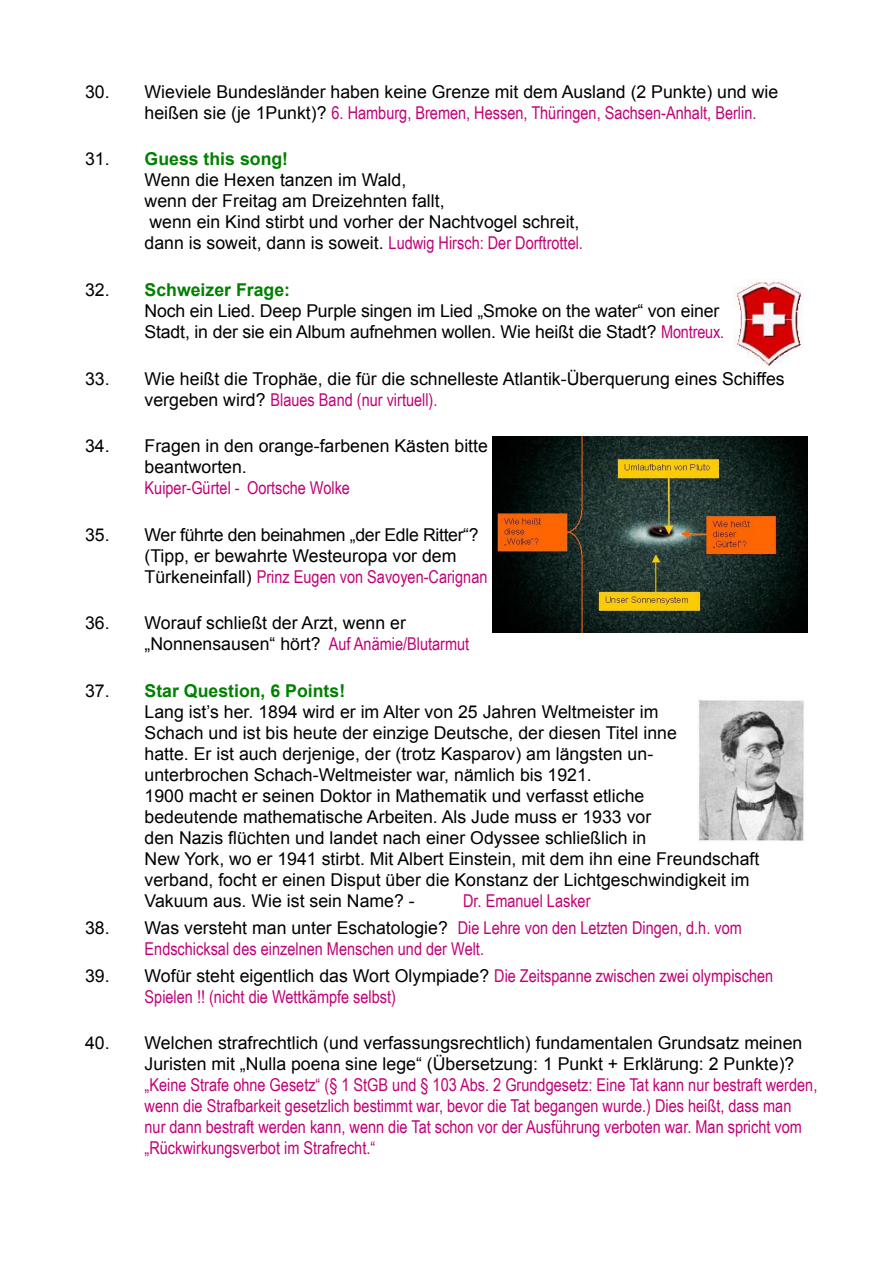
<style>
.page{position:relative;width:893px;height:1263px;background:#fff}
.page>*{position:absolute;margin:0;border:0;box-sizing:border-box;transform-origin:0 0}
.Quiz_Question{font:17.7px/21px "Arial";color:#000}
.Quiz_Question-2{font:17.7px/21px "Arial Narrow";color:#c10077}
.Quiz_Question_-_kein_Abstand{font:17.7px/21px "Arial Narrow";color:#c10077}
.Quiz_Question-3{font:17.7px/21px "Arial";letter-spacing:-.02em;color:#000}
.s1{font-family:"Arial Narrow";color:#c10077}
.s2{font-weight:700;color:#008000}
.s3{font-family:"Arial";color:#000}
</style>
<div class="page">
<img style="left:733px;top:280px;width:70px;height:88px">
<img style="left:493px;top:436px;width:315px;height:196px">
<img style="left:698px;top:700px;width:106px;height:141px">
<p class="Quiz_Question" style="left:145px;top:81px;width:635px;text-indent:-60px">30. Wieviele Bundesländer haben keine Grenze mit dem Ausland (2 Punkte) und wie heißen sie (je 1Punkt)? <span class="s1">6. Hamburg, Bremen, Hessen, Thüringen, Sachsen-Anhalt, Berlin.</span></p>
<p class="Quiz_Question" style="left:145px;top:149px;width:440px;text-indent:-60px">31. <span class="s2">Guess this song!<br></span>Wenn die Hexen tanzen im Wald,<br>wenn der Freitag am Dreizehnten fallt,<br>wenn ein Kind stirbt und vorher der Nachtvogel schreit, dann is soweit, dann is soweit. <span class="s1">Ludwig Hirsch: Der Dorftrottel.</span></p>
<p class="Quiz_Question" style="left:145px;top:279px;width:581px;text-indent:-60px">32. <span class="s2">Schweizer Frage:<br></span>Noch ein Lied. Deep Purple singen im Lied „Smoke on the water“ von einer<br>Stadt, in der sie ein Album aufnehmen wollen. Wie heißt die Stadt? <span class="s1">Montreux.</span></p>
<p class="Quiz_Question" style="left:145px;top:368px;width:642px;text-indent:-60px">33. Wie heißt die Trophäe, die für die schnelleste Atlantik-Überquerung eines Schiffes vergeben wird? <span class="s1">Blaues Band (nur virtuell).</span></p>
<p class="Quiz_Question" style="left:145px;top:435px;width:345px;text-indent:-60px">34. Fragen in den orange-farbenen Kästen bitte beantworten.<br><span class="s1">Kuiper-Gürtel - Oortsche Wolke</span></p>
<p class="Quiz_Question-3" style="left:145px;top:524px;width:344px;text-indent:-60px">35. Wer führte den beinahmen „der Edle Ritter“? (Tipp, er bewahrte Westeuropa vor dem<br>Türkeneinfall) <span class="s1">Prinz Eugen von Savoyen-Carignan</span></p>
<p class="Quiz_Question" style="left:145px;top:612px;width:326px;text-indent:-60px">36. Worauf schließt der Arzt, wenn er „Nonnensausen“ hört? <span class="s1">Auf Anämie/Blutarmut</span></p>
<p class="Quiz_Question" style="left:145px;top:680px;width:616px;text-indent:-60px">37. <span class="s2">Star Question, 6 Points!<br></span>Lang ist’s her. 1894 wird er im Alter von 25 Jahren Weltmeister im<br>Schach und ist bis heute der einzige Deutsche, der diesen Titel inne<br>hatte. Er ist auch derjenige, der (trotz Kasparov) am längsten un&shy;unterbrochen Schach-Weltmeister war, nämlich bis 1921.<br>1900 macht er seinen Doktor in Mathematik und verfasst etliche<br>bedeutende mathematische Arbeiten. Als Jude muss er 1933 vor<br>den Nazis flüchten und landet nach einer Odyssee schließlich in<br>New York, wo er 1941 stirbt. Mit Albert Einstein, mit dem ihn eine Freundschaft verband, focht er einen Disput über die Konstanz der Lichtgeschwindigkeit im Vakuum aus. Wie ist sein Name? -</p>
<p class="Quiz_Question-2" style="left:463px;top:889px;width:129px">Dr. Emanuel Lasker</p>
<p class="Quiz_Question_-_kein_Abstand" style="left:145px;top:916px;width:599px;text-indent:-60px"><span class="s3">38. Was versteht man unter Eschatologie?</span> Die Lehre von den Letzten Dingen, d.h. vom<br>Endschicksal des einzelnen Menschen und der Welt.</p>
<p class="Quiz_Question_-_kein_Abstand" style="left:145px;top:964px;width:630px;text-indent:-60px"><span class="s3">39. Wofür steht eigentlich das Wort Olympiade?</span> Die Zeitspanne zwischen zwei olympischen<br>Spielen !! (nicht die Wettkämpfe selbst)</p>
<p class="Quiz_Question-2" style="left:145px;top:1032px;width:674px;text-indent:-60px"><span class="s3">40. Welchen strafrechtlich (und verfassungsrechtlich) fundamentalen Grundsatz meinen Juristen mit „Nulla poena sine lege“ (Übersetzung: 1 Punkt + Erklärung: 2 Punkte)? </span>„Keine Strafe ohne Gesetz“ (§ 1 StGB und § 103 Abs. 2 Grundgesetz: Eine Tat kann nur bestraft werden, wenn die Strafbarkeit gesetzlich bestimmt war, bevor die Tat begangen wurde.) Dies heißt, dass man<br>nur dann bestraft werden kann, wenn die Tat schon vor der Ausführung verboten war. Man spricht vom „Rückwirkungsverbot im Strafrecht.“</p>
</div>
